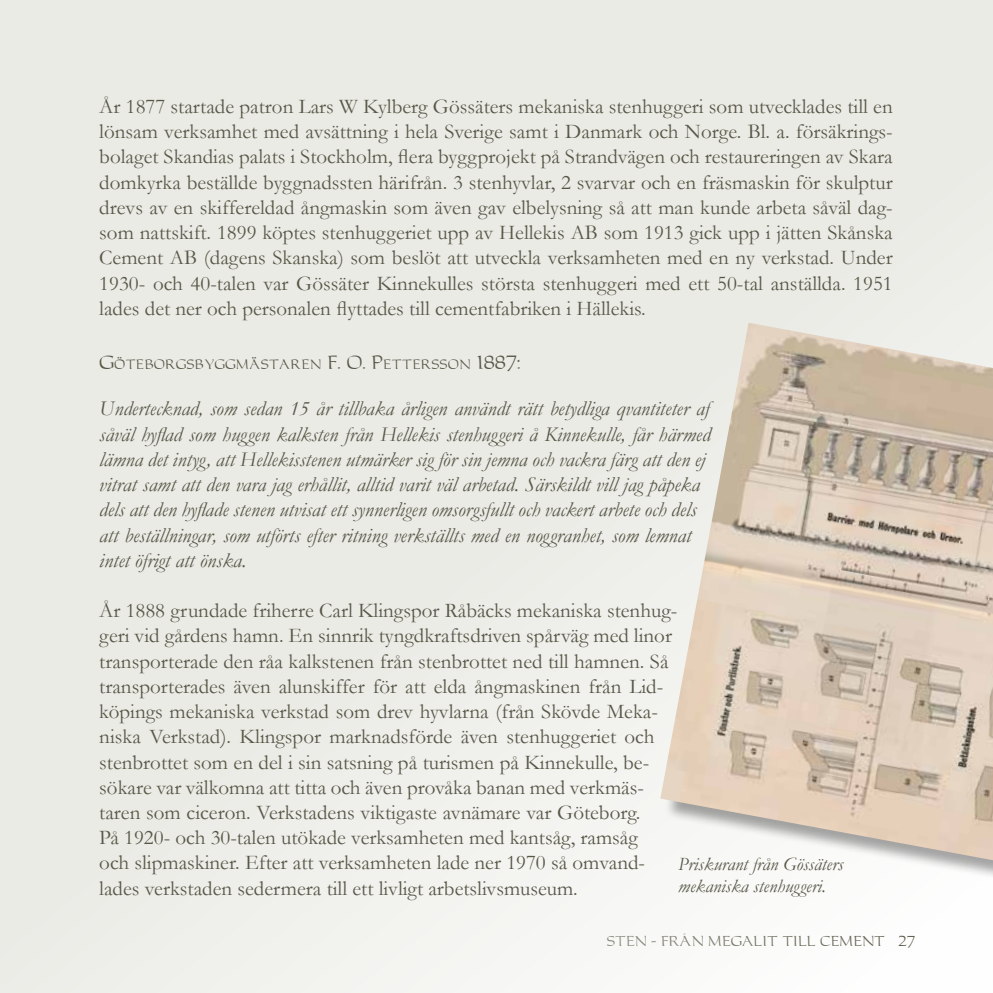
<style>
.page{position:relative;width:993px;height:993px;background:#fff}
.page>*{position:absolute;margin:0;border:0;box-sizing:border-box;transform-origin:0 0}
.t1{font:21px/25.2px "Garamond";color:#585747}
.t2{font:italic 21px/25.2px "Garamond";color:#585747}
.t3{font:italic 18.9px/21.3px "Garamond";color:#585747}
.t4{font:17.5px "Capitalis Quadrat";color:#585747}
.t5{font:13.12px "Capitalis Quadrat";color:#585747}
</style>
<div class="page">
<div style="left:0;top:0;width:992px;height:992px;background:#ebebe6"></div>
<div style="left:663px;top:326px;width:329px;height:559px;background:#000;opacity:.35"></div>
<img style="left:660px;top:323px;width:332px;height:536px">
<p class="t1" style="left:99px;top:93px;width:794px;text-align:justify">År 1877 startade patron Lars W Kylberg Gössäters mekaniska stenhuggeri som utvecklades till en lönsam verksamhet med avsättning i hela Sverige samt i Danmark och Norge. Bl. a. försäkrings&shy;bolaget Skandias palats i Stockholm, flera byggprojekt på Strandvägen och restaureringen av Skara domkyrka beställde byggnadssten härifrån. 3 stenhyvlar, 2 svarvar och en fräsmaskin för skulptur drevs av en skiffereldad ångmaskin som även gav elbelysning så att man kunde arbeta såväl dag&shy;som nattskift. 1899 köptes stenhuggeriet upp av Hellekis AB som 1913 gick upp i jätten Skånska Cement AB (dagens Skanska) som beslöt att utveckla verksamheten med en ny verkstad. Under 1930- och 40-talen var Gössäter Kinnekulles största stenhuggeri med ett 50-tal anställda. 1951 lades det ner och personalen flyttades till cementfabriken i Hällekis.</p>
<p class="t4" style="left:99px;top:352px;width:422px">Göteborgsbyggmästaren F. O. Pettersson 1887:</p>
<p class="t2" style="left:99px;top:395px;width:612px">Undertecknad, som sedan 15 år tillbaka årligen användt rätt betydliga qvantiteter af såväl hyflad som huggen kalksten från Hellekis stenhuggeri å Kinnekulle, får härmed lämna det intyg, att Hellekisstenen utmärker sig för sin jemna och vackra färg att den ej vitrat samt att den vara jag erhållit, alltid varit väl arbetad. Särskildt vill jag påpeka dels att den hyflade stenen utvisat ett synnerligen omsorgsfullt och vackert arbete och dels att beställningar, som utförts efter ritning verkställts med en noggranhet, som lemnat intet öfrigt att önska.</p>
<p class="t1" style="left:99px;top:597px;width:579px">År 1888 grundade friherre Carl Klingspor Råbäcks mekaniska stenhug&shy;geri vid gårdens hamn. En sinnrik tyngdkraftsdriven spårväg med linor transporterade den råa kalkstenen från stenbrottet ned till hamnen. Så transporterades även alunskiffer för att elda ångmaskinen från Lid&shy;köpings mekaniska verkstad som drev hyvlarna (från Skövde Meka&shy;niska Verkstad). Klingspor marknadsförde även stenhuggeriet och stenbrottet som en del i sin satsning på turismen på Kinnekulle, be&shy;sökare var välkomna att titta och även provåka banan med verkmäs&shy;taren som ciceron. Verkstadens viktigaste avnämare var Göteborg.<br>På 1920- och 30-talen utökade verksamheten med kantsåg, ramsåg<br>och slipmaskiner. Efter att verksamheten lade ner 1970 så omvand&shy;lades verkstaden sedermera till ett livligt arbetslivsmuseum.</p>
<p class="t3" style="left:678px;top:852px;width:166px">Priskurant från Gössäters mekaniska stenhuggeri.</p>
<p class="t5" style="left:606px;top:932px;width:310px">STEN - FRÅN MEGALIT TILL CEMENT 27</p>
</div>
